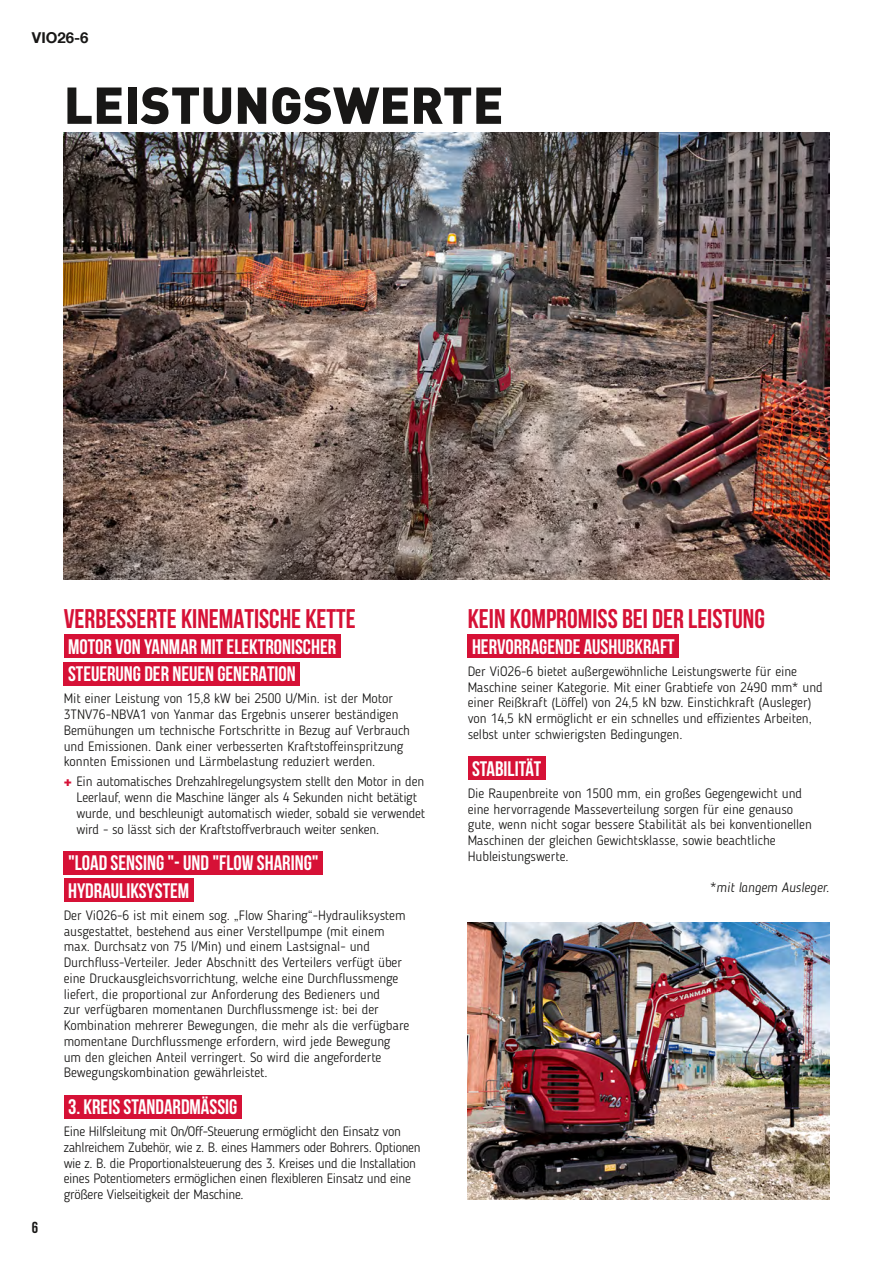
<style>
.page{position:relative;width:893px;height:1263px;background:#fff}
.page>*{position:absolute;margin:0;border:0;box-sizing:border-box;transform-origin:0 0}
.t1{font:900 51px "DINOT";color:#181716}
.t2{font:700 27px "Bebas Neue";color:#d61136}
.t3{font:700 21px/27.5px "Bebas Neue";color:#fff}
.t4{font:15.9px "Bebas Neue";color:#181716}
.t5{font:700 15px "Helvetica Neue LT Com";color:#181716}
.t6{font:300 13.5px/15.8px "Blogger Sans";color:#181716}
.t7{font:300 13.5px/15.8px "Blogger Sans";letter-spacing:-.02em;color:#181716}
.t8{font:italic 300 13.5px "Blogger Sans";color:#181716}
.s1{font-family:"Helvetica Neue LT Com";font-weight:900;color:#d61136}
</style>
<div class="page">
<div style="left:64px;top:635px;width:276px;height:23px;background:#d61136"></div>
<div style="left:64px;top:662px;width:236px;height:23px;background:#d61136"></div>
<div style="left:64px;top:851px;width:259px;height:23px;background:#d61136"></div>
<div style="left:64px;top:879px;width:129px;height:23px;background:#d61136"></div>
<div style="left:64px;top:1095px;width:178px;height:23px;background:#d61136"></div>
<div style="left:468px;top:635px;width:211px;height:23px;background:#d61136"></div>
<div style="left:468px;top:757px;width:78px;height:23px;background:#d61136"></div>
<img style="left:468px;top:923px;width:361px;height:276px">
<img style="left:64px;top:132px;width:765px;height:447px">
<p class="t5" style="left:32px;top:28px;width:58px">VIO26-6</p>
<h1 class="t1" style="left:64px;top:71px;width:441px">LEISTUNGSWERTE</h1>
<p class="t4" style="left:32px;top:1218px;width:8px">6</p>
<h2 class="t2" style="left:64px;top:604px;width:293px">VERBESSERTE KINEMATISCHE KETTE</h2>
<h3 class="t3" style="left:68px;top:632px;width:270px">MOTOR VON YANMAR MIT ELEKTRONISCHER<br>STEUERUNG DER NEUEN GENERATION</h3>
<p class="t6" style="left:64px;top:691px;width:348px">Mit einer Leistung von 15,8 kW bei 2500 U/Min. ist der Motor 3TNV76-NBVA1 von Yanmar das Ergebnis unserer beständigen Bemühungen um technische Fortschritte in Bezug auf Verbrauch und Emissionen. Dank einer verbesserten Kraftstoffeinspritzung konnten Emissionen und Lärmbelastung reduziert werden.</p>
<p class="t6" style="left:77px;top:774px;width:350px;text-indent:-13px"><span class="s1">+</span> Ein automatisches Drehzahlregelungsystem stellt den Motor in den Leerlauf, wenn die Maschine länger als 4 Sekunden nicht betätigt wurde, und beschleunigt automatisch wieder, sobald sie verwendet wird - so lässt sich der Kraftstoffverbrauch weiter senken.</p>
<h3 class="t3" style="left:68px;top:849px;width:252px">"LOAD SENSING "- und "FLOW SHARING"<br>HYDRAULIKSYSTEM</h3>
<p class="t6" style="left:64px;top:907px;width:347px">Der ViO26-6 ist mit einem sog. „Flow Sharing“-Hydrauliksystem ausgestattet, bestehend aus einer Verstellpumpe (mit einem max. Durchsatz von 75 l/Min) und einem Lastsignal- und Durchfluss-Verteiler. Jeder Abschnitt des Verteilers verfügt über eine Druckausgleichsvorrichtung, welche eine Durchflussmenge liefert, die proportional zur Anforderung des Bedieners und<br>zur verfügbaren momentanen Durchflussmenge ist: bei der Kombination mehrerer Bewegungen, die mehr als die verfügbare momentane Durchflussmenge erfordern, wird jede Bewegung um den gleichen Anteil verringert. So wird die angeforderte Bewegungskombination gewährleistet.</p>
<h3 class="t3" style="left:68px;top:1093px;width:171px">3. KREIS STANDARDMÄSSIG</h3>
<p class="t7" style="left:64px;top:1123px;width:358px">Eine Hilfsleitung mit On/Off-Steuerung ermöglicht den Einsatz von zahlreichem Zubehör, wie z. B. eines Hammers oder Bohrers. Optionen wie z. B. die Proportionalsteuerung des 3. Kreises und die Installation eines Potentiometers ermöglichen einen flexibleren Einsatz und eine größere Vielseitigkeit der Maschine.</p>
<h2 class="t2" style="left:468px;top:604px;width:299px">KEIN KOMPROMISS BEI DER LEISTUNG</h2>
<h3 class="t3" style="left:472px;top:632px;width:204px">HERVORRAGENDE AUSHUBKRAFT</h3>
<p class="t6" style="left:468px;top:663px;width:357px">Der ViO26-6 bietet außergewöhnliche Leistungswerte für eine Maschine seiner Kategorie. Mit einer Grabtiefe von 2490 mm* und einer Reißkraft (Löffel) von 24,5 kN bzw. Einstichkraft (Ausleger) von 14,5 kN ermöglicht er ein schnelles und effizientes Arbeiten, selbst unter schwierigsten Bedingungen.</p>
<h3 class="t3" style="left:472px;top:754px;width:71px">STABILITÄT</h3>
<p class="t6" style="left:468px;top:785px;width:346px">Die Raupenbreite von 1500 mm, ein großes Gegengewicht und eine hervorragende Masseverteilung sorgen für eine genauso gute, wenn nicht sogar bessere Stabilität als bei konventionellen Maschinen der gleichen Gewichtsklasse, sowie beachtliche Hubleistungswerte.</p>
<p class="t8" style="left:709px;top:879px;width:121px">*mit langem Ausleger.</p>
</div>
